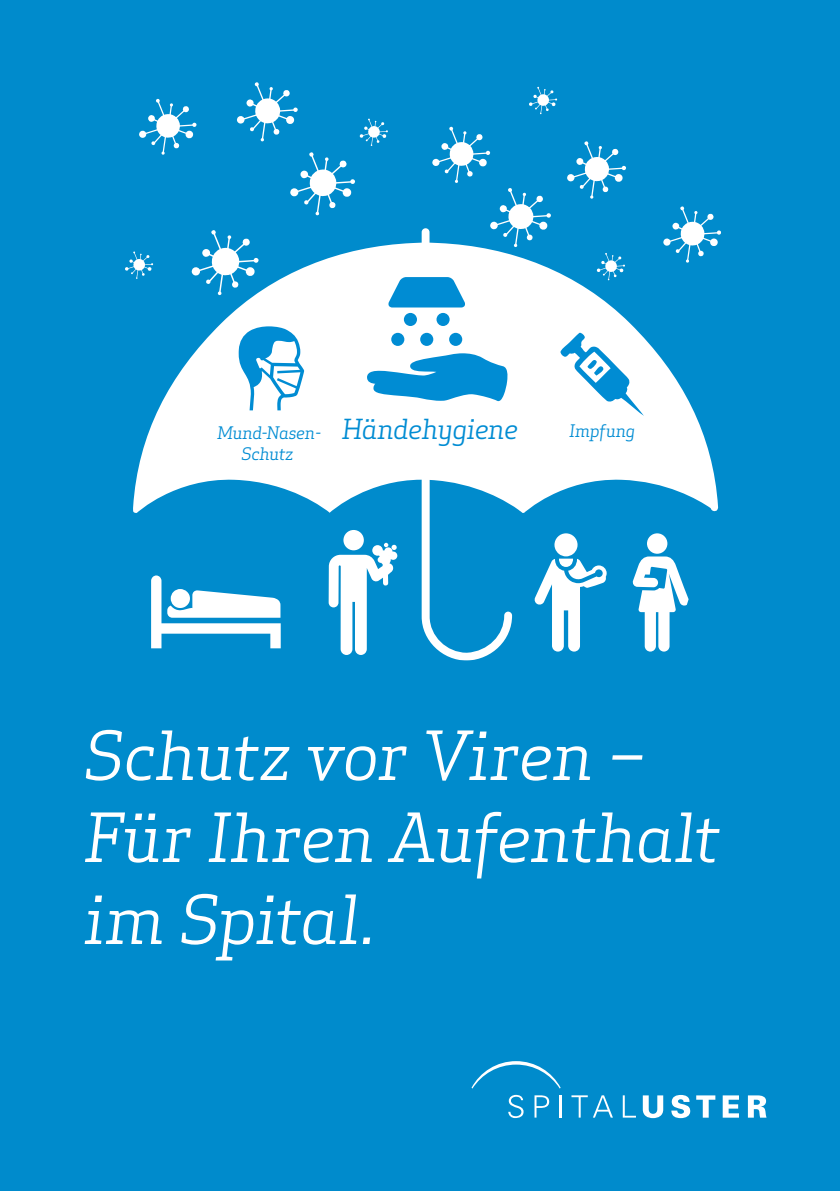
<style>
.page{position:relative;width:840px;height:1191px;background:#fff}
.page>*{position:absolute;margin:0;border:0;box-sizing:border-box;transform-origin:0 0}
.t1{font:italic 66px/82px "Apex Serif";letter-spacing:-.02em;color:#fff}
.t2{font:italic 27px "Apex Serif";letter-spacing:-.025em;color:#008cd3}
.t3{font:italic 16.8px "Apex Serif";letter-spacing:-.02em;color:#008cd3}
.s1{font-size:16.8px}
</style>
<div class="page">
<div style="left:0;top:0;width:839px;height:1191px;background:#008bcc"></div>
<svg style="left:642px;top:1095px;width:20px;height:23px"></svg>
<svg style="left:671px;top:1095px;width:18px;height:23px"></svg>
<svg style="left:696px;top:1095px;width:19px;height:22px"></svg>
<svg style="left:722px;top:1095px;width:16px;height:22px"></svg>
<svg style="left:747px;top:1095px;width:19px;height:22px"></svg>
<svg style="left:508px;top:1094px;width:15px;height:24px"></svg>
<svg style="left:534px;top:1095px;width:15px;height:22px"></svg>
<hr style="left:559px;top:1095px;width:2px;height:22px;background:#fff">
<svg style="left:571px;top:1095px;width:41px;height:22px"></svg>
<svg style="left:622px;top:1095px;width:13px;height:22px"></svg>
<svg style="left:471px;top:1061px;width:89px;height:27px"></svg>
<svg style="left:432px;top:127px;width:118px;height:101px"></svg>
<svg style="left:672px;top:206px;width:48px;height:39px"></svg>
<svg style="left:290px;top:152px;width:65px;height:63px"></svg>
<svg style="left:359px;top:118px;width:28px;height:28px"></svg>
<svg style="left:125px;top:259px;width:8px;height:16px"></svg>
<svg style="left:529px;top:87px;width:28px;height:27px"></svg>
<svg style="left:139px;top:99px;width:57px;height:56px"></svg>
<svg style="left:237px;top:82px;width:60px;height:59px"></svg>
<svg style="left:567px;top:141px;width:58px;height:58px"></svg>
<svg style="left:133px;top:228px;width:584px;height:432px"></svg>
<svg style="left:367px;top:353px;width:140px;height:48px"></svg>
<svg style="left:388px;top:277px;width:77px;height:30px"></svg>
<div style="left:420px;top:333px;width:13px;height:13px;background:#008cd3;border-radius:50%"></div>
<div style="left:403px;top:313px;width:14px;height:13px;background:#008cd3;border-radius:50%"></div>
<div style="left:436px;top:313px;width:13px;height:13px;background:#008cd3;border-radius:50%"></div>
<div style="left:449px;top:333px;width:13px;height:13px;background:#008cd3;border-radius:50%"></div>
<div style="left:391px;top:333px;width:13px;height:13px;background:#008cd3;border-radius:50%"></div>
<svg style="left:560px;top:333px;width:83px;height:83px"></svg>
<svg style="left:238px;top:326px;width:66px;height:84px"></svg>
<p class="t2" style="left:217px;top:412px;width:303px"><span class="s1">Mund-Nasen-</span> Händehygiene</p>
<p class="t3" style="left:241px;top:443px;width:53px">Schutz</p>
<p class="t3" style="left:569px;top:420px;width:67px">Impfung</p>
<p class="t1" style="left:84px;top:714px;width:638px">Schutz vor Viren –<br>Für Ihren Aufenthalt im Spital.</p>
</div>
